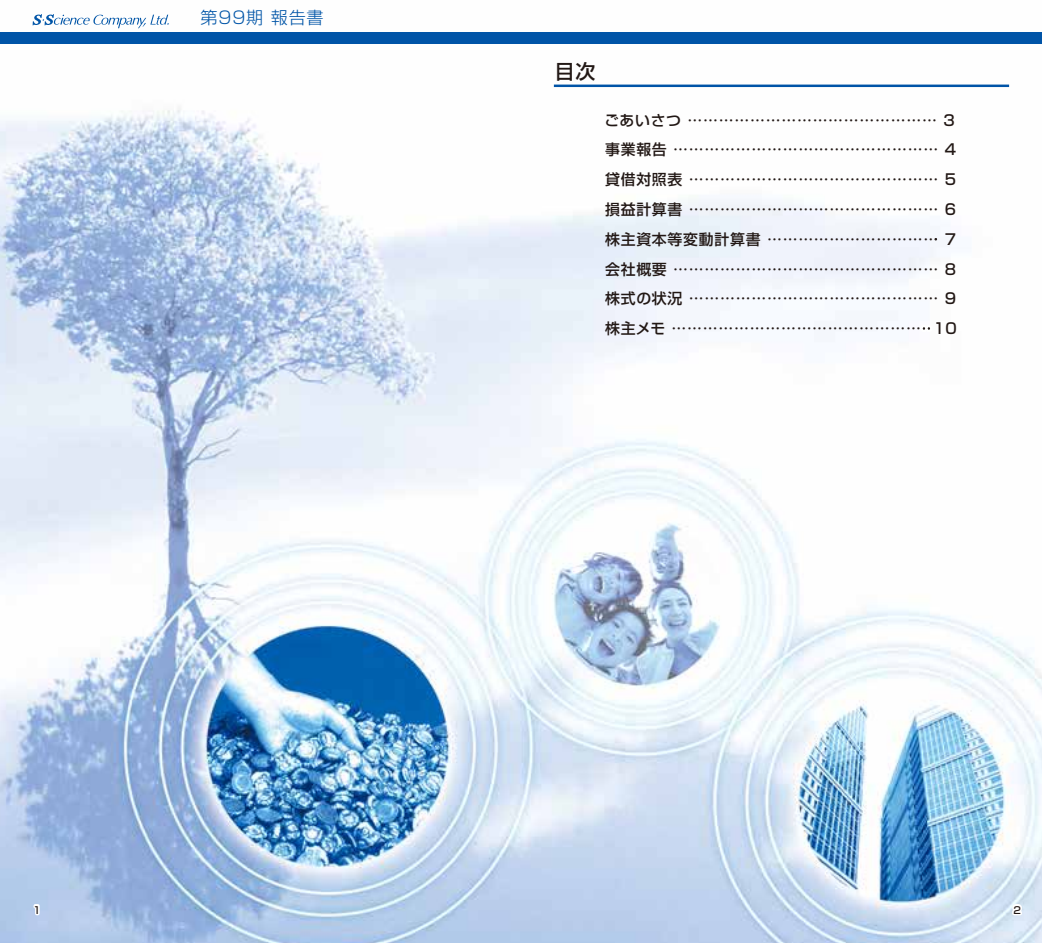
<style>
.page{position:relative;width:1042px;height:943px;background:#fff}
.page>*{position:absolute;margin:0;border:0;box-sizing:border-box;transform-origin:0 0}
.t1{font:500 19.78px "Shin Go Pr 6";color:#221815}
.t2{font:300 17.15px "Shin Go Pr 6";letter-spacing:.05em;color:#0054a7}
.t3{font:500 14.88px/29.8px "Shin Go Pr 6";letter-spacing:.05em;color:#221815}
.t4{font:500 9.97px "Shin Go Pr 6";color:#221815}
</style>
<div class="page">
<img style="left:0;top:21px;width:1042px;height:922px">
<div style="left:0;top:32px;width:1042px;height:11px;background:#0054a7"></div>
<svg style="left:33px;top:14px;width:136px;height:14px"></svg>
<hr style="left:554px;top:85px;width:455px;height:2px;background:#0054a7">
<svg style="left:32px;top:902px;width:9px;height:15px"></svg>
<svg style="left:1010px;top:902px;width:15px;height:15px"></svg>
<div style="left:920px;top:325px;width:7px;height:7px;border:5px solid #fff;border-radius:50%"></div>
<div style="left:925px;top:325px;width:7px;height:7px;border:5px solid #fff;border-radius:50%"></div>
<svg style="left:923px;top:327px;width:7px;height:2px"></svg>
<p class="t2" style="left:201px;top:3px;width:125px">第99期 報告書</p>
<h1 class="t1" style="left:555px;top:55px;width:42px">目次</h1>
<p class="t3" style="left:604px;top:104px;width:354px">ごあいさつ ………………………………………… 3事業報告 …………………………………………… 4貸借対照表 ………………………………………… 5損益計算書 ………………………………………… 6株主資本等変動計算書 …………………………… 7会社概要 …………………………………………… 8株式の状況 ………………………………………… 9株主メモ ………………………………………… 10</p>
<p class="t4" style="left:33px;top:901px;width:9px">1</p>
<p class="t4" style="left:1013px;top:901px;width:9px">2</p>
</div>
